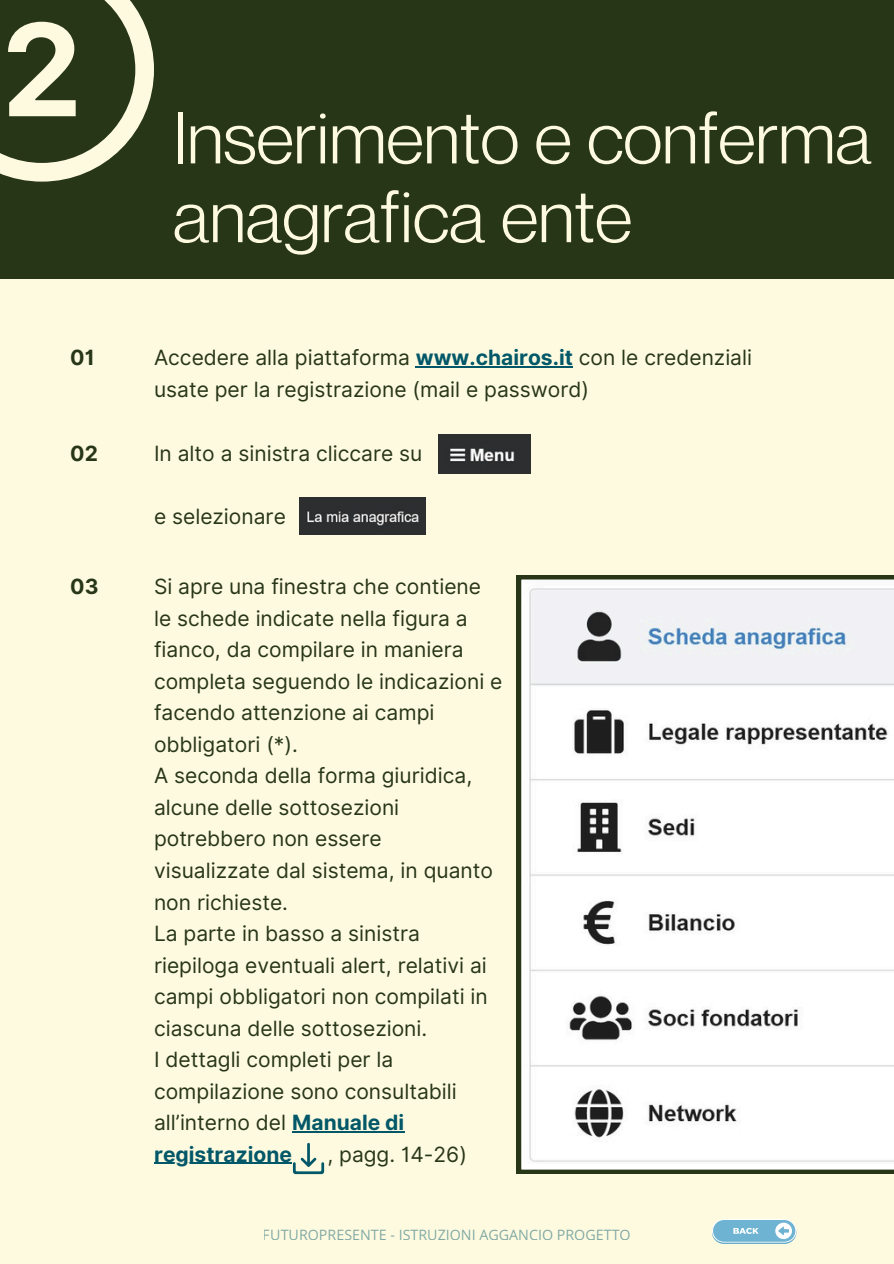
<style>
.page{position:relative;width:894px;height:1264px;background:#fff}
.page>*{position:absolute;margin:0;border:0;box-sizing:border-box;transform-origin:0 0}
.t1{font:72px/78.8px "Neue Montreal";color:#fefae0}
.t2{font:21px/31.5px "Inter";color:#283618}
.t3{font:700 21px "Inter";color:#025868}
.t4{font:700 21px "Inter";color:#283618}
.t5{font:14.25px "Open Sans";color:#025868}
.s1{font-weight:700;color:#025868}
</style>
<div class="page">
<div style="left:0;top:0;width:893px;height:1263px;background:#fefae0"></div>
<div style="left:0;top:0;width:893px;height:279px;background:#283618"></div>
<svg style="left:0;top:0;width:154px;height:181px"></svg>
<img style="left:438px;top:434px;width:92px;height:39px">
<img style="left:299px;top:497px;width:126px;height:37px">
<svg style="left:516px;top:575px;width:377px;height:598px"></svg>
<hr style="left:292px;top:1131px;width:112px;height:1px;background:#025868">
<hr style="left:154px;top:1162px;width:138px;height:1px;background:#025868">
<svg style="left:293px;top:1143px;width:31px;height:31px"></svg>
<hr style="left:416px;top:366px;width:156px;height:1px;background:#025868">
<svg style="left:711px;top:1220px;width:85px;height:23px"></svg>
<svg style="left:711px;top:1219px;width:85px;height:23px"></svg>
<div style="left:712px;top:1219px;width:83px;height:22px;background:#6eb3d2;border-radius:11px"></div>
<svg style="left:733px;top:1227px;width:25px;height:6px"></svg>
<svg style="left:775px;top:1222px;width:16px;height:16px"></svg>
<h2 class="t1" style="left:173px;top:97px;width:700px">Inserimento e conferma anagrafica ente</h2>
<p class="t4" style="left:70px;top:345px;width:26px">01</p>
<p class="t2" style="left:154px;top:342px;width:599px">Accedere alla piattaforma <span class="s1">www.chairos.it</span> con le credenziali usate per la registrazione (mail e password)</p>
<h2 class="t4" style="left:70px;top:440px;width:29px">02</h2>
<h1 class="t2" style="left:154px;top:437px;width:270px">In alto a sinistra cliccare su</h1>
<p class="t2" style="left:154px;top:500px;width:133px">e selezionare</p>
<p class="t4" style="left:70px;top:574px;width:30px">03</p>
<p class="t2" style="left:154px;top:571px;width:350px">Si apre una finestra che contiene le schede indicate nella figura a fianco, da compilare in maniera completa seguendo le indicazioni e facendo attenzione ai campi obbligatori (*).<br>A seconda della forma giuridica, alcune delle sottosezioni potrebbero non essere visualizzate dal sistema, in quanto non richieste.<br>La parte in basso a sinistra riepiloga eventuali alert, relativi ai campi obbligatori non compilati in ciascuna delle sottosezioni.<br>I dettagli completi per la compilazione sono consultabili all’interno del <span class="s1">Manuale di</span></p>
<h2 class="t3" style="left:154px;top:1141px;width:139px">registrazione</h2>
<h2 class="t2" style="left:327px;top:1138px;width:141px">, pagg. 14-26)</h2>
<p class="t5" style="left:263px;top:1224px;width:369px">FUTUROPRESENTE - ISTRUZIONI AGGANCIO PROGETTO</p>
</div>
